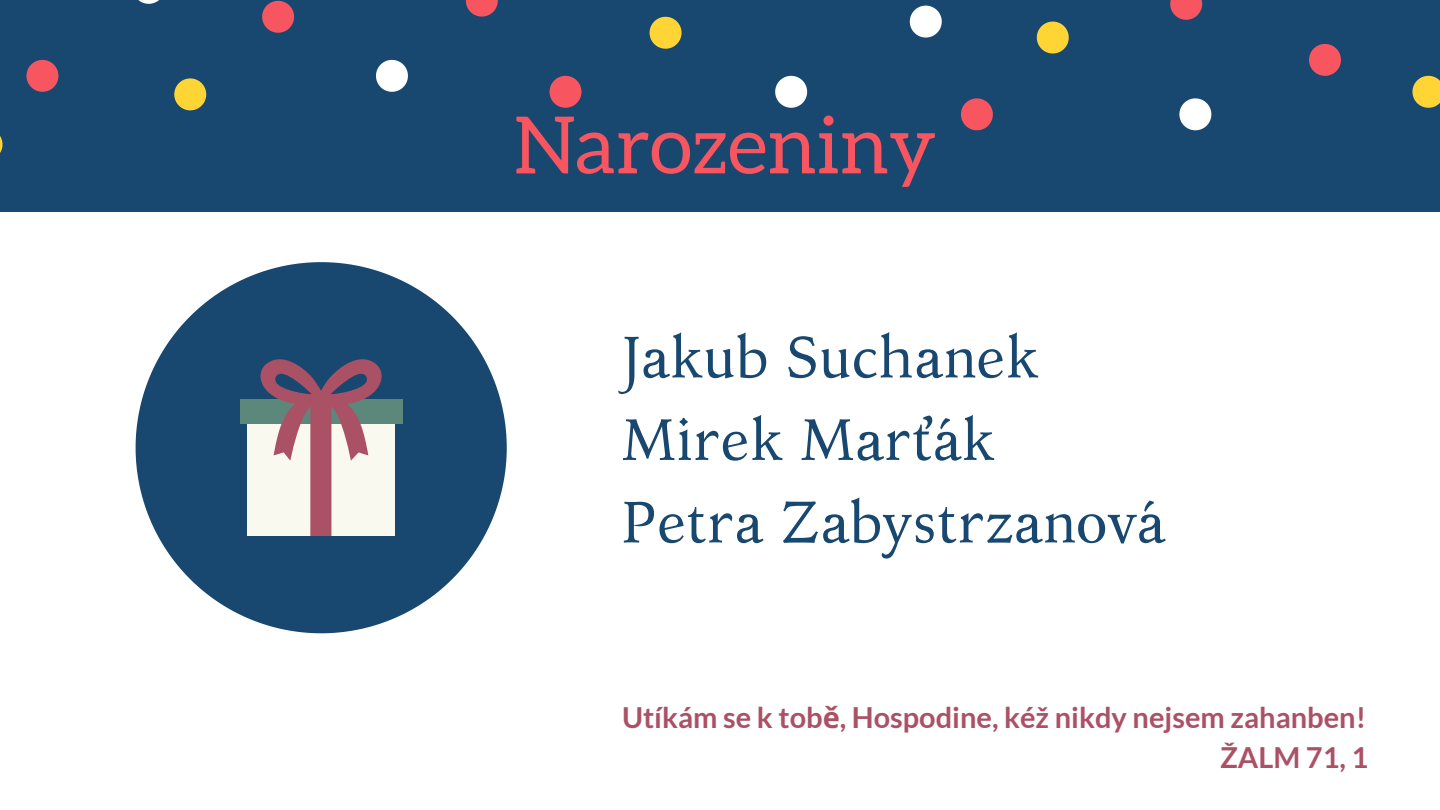
<style>
.page{position:relative;width:1440px;height:810px;background:#fff}
.page>*{position:absolute;margin:0;border:0;box-sizing:border-box;transform-origin:0 0}
.t1{font:79.2px "Aleo";color:#f7555f}
.t2{font:58.9px/82.5px "Kelvinch";color:#18486f}
.t3{font:700 29px/40.5px "Lato";color:#ab5166;text-align:right}
.s1{font-family:"Noto Sans"}
</style>
<div class="page">
<div style="left:0;top:0;width:1440px;height:211px;background:#18486f"></div>
<svg style="left:775px;top:76px;width:32px;height:32px"></svg>
<svg style="left:910px;top:6px;width:32px;height:32px"></svg>
<svg style="left:1179px;top:98px;width:32px;height:32px"></svg>
<svg style="left:376px;top:60px;width:32px;height:32px"></svg>
<svg style="left:138px;top:0;width:21px;height:4px"></svg>
<svg style="left:1037px;top:22px;width:32px;height:31px"></svg>
<svg style="left:174px;top:78px;width:32px;height:32px"></svg>
<svg style="left:0;top:136px;width:3px;height:17px"></svg>
<svg style="left:650px;top:17px;width:32px;height:32px"></svg>
<svg style="left:1412px;top:76px;width:28px;height:32px"></svg>
<svg style="left:466px;top:0;width:32px;height:17px"></svg>
<svg style="left:550px;top:76px;width:31px;height:32px"></svg>
<svg style="left:26px;top:60px;width:32px;height:32px"></svg>
<svg style="left:961px;top:98px;width:32px;height:32px"></svg>
<svg style="left:262px;top:1px;width:32px;height:32px"></svg>
<svg style="left:1170px;top:0;width:32px;height:20px"></svg>
<svg style="left:1309px;top:44px;width:32px;height:32px"></svg>
<svg style="left:136px;top:262px;width:371px;height:371px;fill:#18486f"></svg>
<div style="left:247px;top:410px;width:148px;height:126px;background:#f9f9ef"></div>
<div style="left:240px;top:400px;width:162px;height:24px;background:#5c887c"></div>
<svg style="left:254px;top:360px;width:134px;height:176px"></svg>
<h1 class="t1" style="left:514px;top:101px;width:424px">Narozeniny</h1>
<h2 class="t2" style="left:622px;top:315px;width:545px">Jakub Suchanek<br>Mirek Marťák<br>Petra Zabystrzanová</h2>
<p class="t3" style="left:622px;top:696px;width:748px">Utíkám se k tob<span class="s1">ě</span>, Hospodine, kéž nikdy nejsem zahanben!<br>ŽALM 71, 1</p>
</div>
